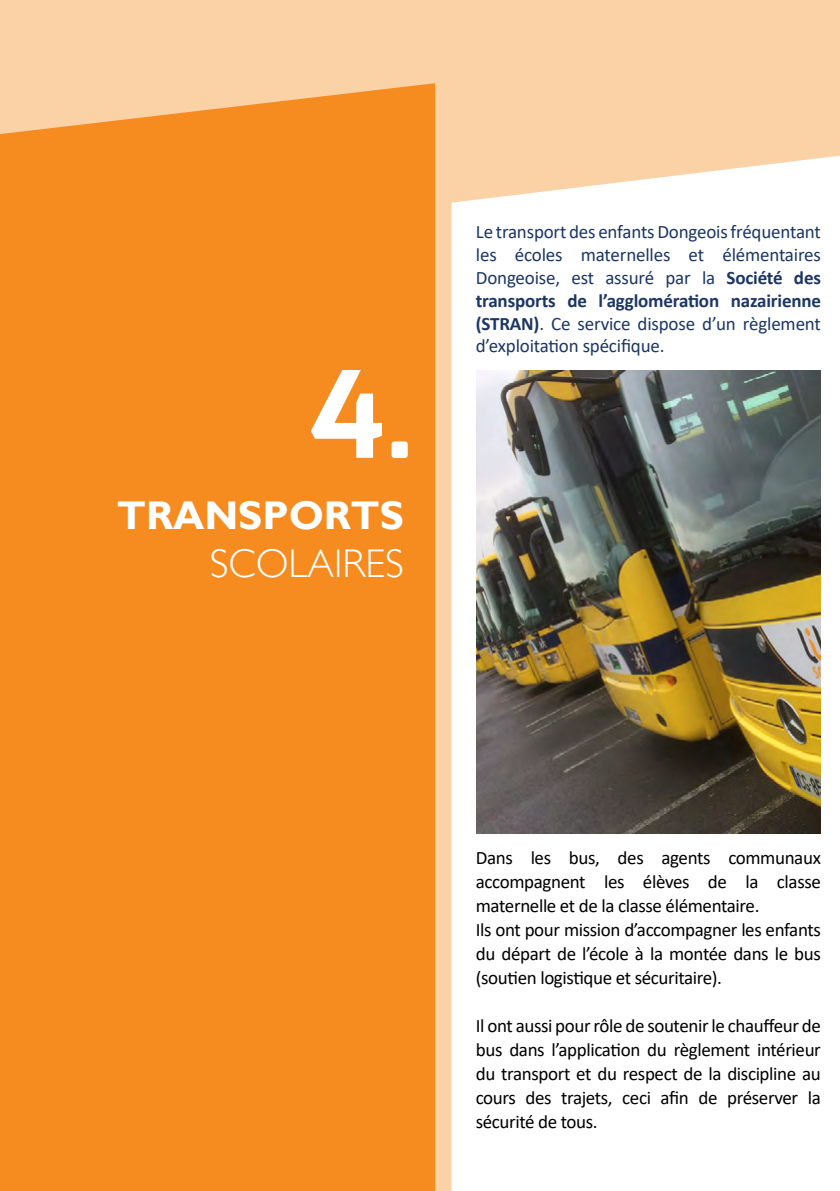
<style>
.page{position:relative;width:840px;height:1191px;background:#fff}
.page>*{position:absolute;margin:0;border:0;box-sizing:border-box;transform-origin:0 0}
.t1{font:700 120.2px "Mina";color:#fff}
.t2{font:700 40px "Gill Sans";color:#fff}
.t3{font:300 40px "Gill Sans";color:#fff}
.t4{font:19px/24px "Calibri";letter-spacing:-.02em;color:#000}
.t5{font:19px/22.8px "Calibri";letter-spacing:-.01em;color:#1c3664;text-align:justify}
.s1{font-weight:700}
</style>
<div class="page">
<div style="left:0;top:0;width:839px;height:1191px;background:#fbd1a6"></div>
<div style="left:0;top:83px;width:435px;height:1108px;background:#f68b1f"></div>
<div style="left:451px;top:155px;width:388px;height:1036px;background:#fff"></div>
<img style="left:476px;top:370px;width:344px;height:463px">
<h1 class="t1" style="left:309px;top:346px;width:108px">4.</h1>
<h2 class="t2" style="left:117px;top:492px;width:288px">TRANSPORTS</h2>
<h2 class="t3" style="left:210px;top:541px;width:191px">SCOLAIRES</h2>
<p class="t5" style="left:475px;top:220px;width:346px">Le transport des enfantsDongeoisfréquentant les écoles maternelles et élémentaires Dongeoise, est assuré par la <span class="s1">Société des transports de l’agglomération nazairienne (STRAN)</span>. Ce service dispose d’un règlement d’exploitation spécifique.</p>
<p class="t4" style="left:475px;top:845px;width:346px">Dans les bus, des agents communaux accompagnent les élèves de la classe maternelle et de la classe élémentaire.<br>Ils ont pour mission d’accompagner les enfants du départ de l’école à la montée dans le bus (soutien logistique et sécuritaire).</p>
<p class="t4" style="left:475px;top:1013px;width:346px;text-align:justify">Il ont aussi pour rôle de soutenir le chauffeur de bus dans l’application du règlement intérieur du transport et du respect de la discipline au cours des trajets, ceci afin de préserver la sécurité de tous.</p>
</div>
